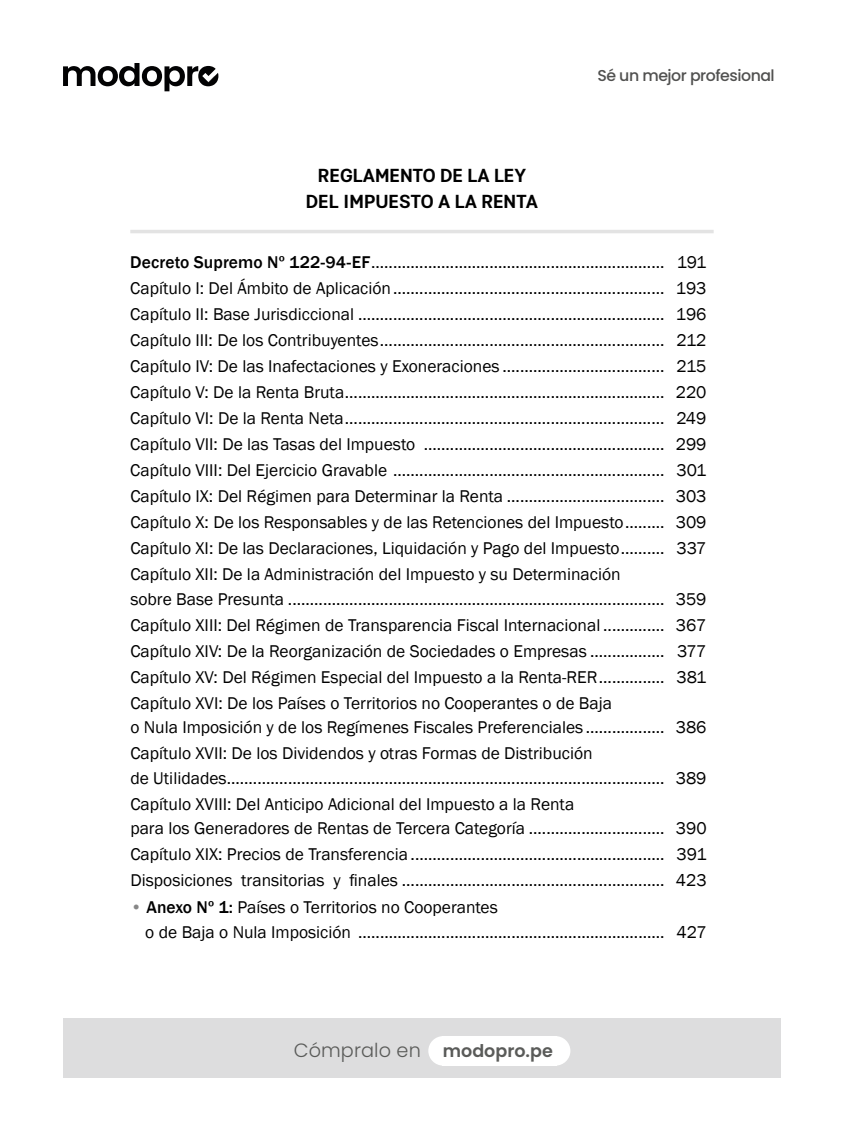
<style>
.page{position:relative;width:844px;height:1141px;background:#fff}
.page>*{position:absolute;margin:0;border:0;box-sizing:border-box;transform-origin:0 0}
.t1{font:700 19.25px/26.2px "Kommon Grotesk";color:#000;text-align:center}
.t2{font:300 19.25px "Poppins";letter-spacing:.005em;color:#5a5b59}
.t3{font:17.5px/25.7px "Franklin Gothic";color:#000}
.t4{font:500 15.75px "Poppins";letter-spacing:-.03em;color:#515150}
.s1{font-weight:500}
.s2{font-weight:500;color:#878787}
.s3{font-weight:600;font-size:17.5px}
</style>
<div class="page">
<hr style="left:130px;top:230px;width:583px;height:3px;background:#e3e3e3">
<div style="left:63px;top:1019px;width:717px;height:59px;background:#ddddde"></div>
<div style="left:428px;top:1036px;width:30px;height:30px;background:#fff;border-radius:50%"></div>
<div style="left:540px;top:1036px;width:30px;height:30px;background:#fff;border-radius:50%"></div>
<div style="left:441px;top:1036px;width:115px;height:30px;background:#fff"></div>
<svg style="left:63px;top:63px;width:155px;height:28px"></svg>
<p class="t1" style="left:306px;top:161px;width:234px">REGLAMENTO DE LA LEY<br>DEL IMPUESTO A LA RENTA</p>
<p class="t4" style="left:597px;top:66px;width:179px">Sé un mejor profesional</p>
<p class="t3" style="left:130px;top:250px;width:577px"><span class="s1">Decreto Supremo Nº 122-94-EF</span>................................................................... 191<br>Capítulo I: Del Ámbito de Aplicación.............................................................. 193<br>Capítulo II: Base Jurisdiccional ...................................................................... 196<br>Capítulo III: De los Contribuyentes................................................................. 212<br>Capítulo IV: De las Inafectaciones y Exoneraciones ..................................... 215<br>Capítulo V: De la Renta Bruta......................................................................... 220<br>Capítulo VI: De la Renta Neta......................................................................... 249<br>Capítulo VII: De las Tasas del Impuesto ....................................................... 299<br>Capítulo VIII: Del Ejercicio Gravable .............................................................. 301<br>Capítulo IX: Del Régimen para Determinar la Renta .................................... 303<br>Capítulo X: De los Responsables y de las Retenciones del Impuesto......... 309<br>Capítulo XI: De las Declaraciones, Liquidación y Pago del Impuesto.......... 337<br>Capítulo XII: De la Administración del Impuesto y su Determinación<br>sobre Base Presunta ...................................................................................... 359<br>Capítulo XIII: Del Régimen de Transparencia Fiscal Internacional .............. 367<br>Capítulo XIV: De la Reorganización de Sociedades o Empresas ................. 377<br>Capítulo XV: Del Régimen Especial del Impuesto a la Renta-RER............... 381<br>Capítulo XVI: De los Países o Territorios no Cooperantes o de Baja<br>o Nula Imposición y de los Regímenes Fiscales Preferenciales .................. 386<br>Capítulo XVII: De los Dividendos y otras Formas de Distribución<br>de Utilidades.................................................................................................... 389<br>Capítulo XVIII: Del Anticipo Adicional del Impuesto a la Renta<br>para los Generadores de Rentas de Tercera Categoría ............................... 390<br>Capítulo XIX: Precios de Transferencia .......................................................... 391<br>Disposiciones transitorias y finales ............................................................ 423</p>
<p class="t3" style="left:145px;top:896px;width:562px;line-height:24.5px;text-indent:-15px"><span class="s2">•</span> <span class="s1">Anexo Nº 1:</span> Países o Territorios no Cooperantes<br>o de Baja o Nula Imposición ...................................................................... 427</p>
<p class="t2" style="left:294px;top:1039px;width:260px">Cómpralo en <span class="s3">modopro.pe</span></p>
</div>
